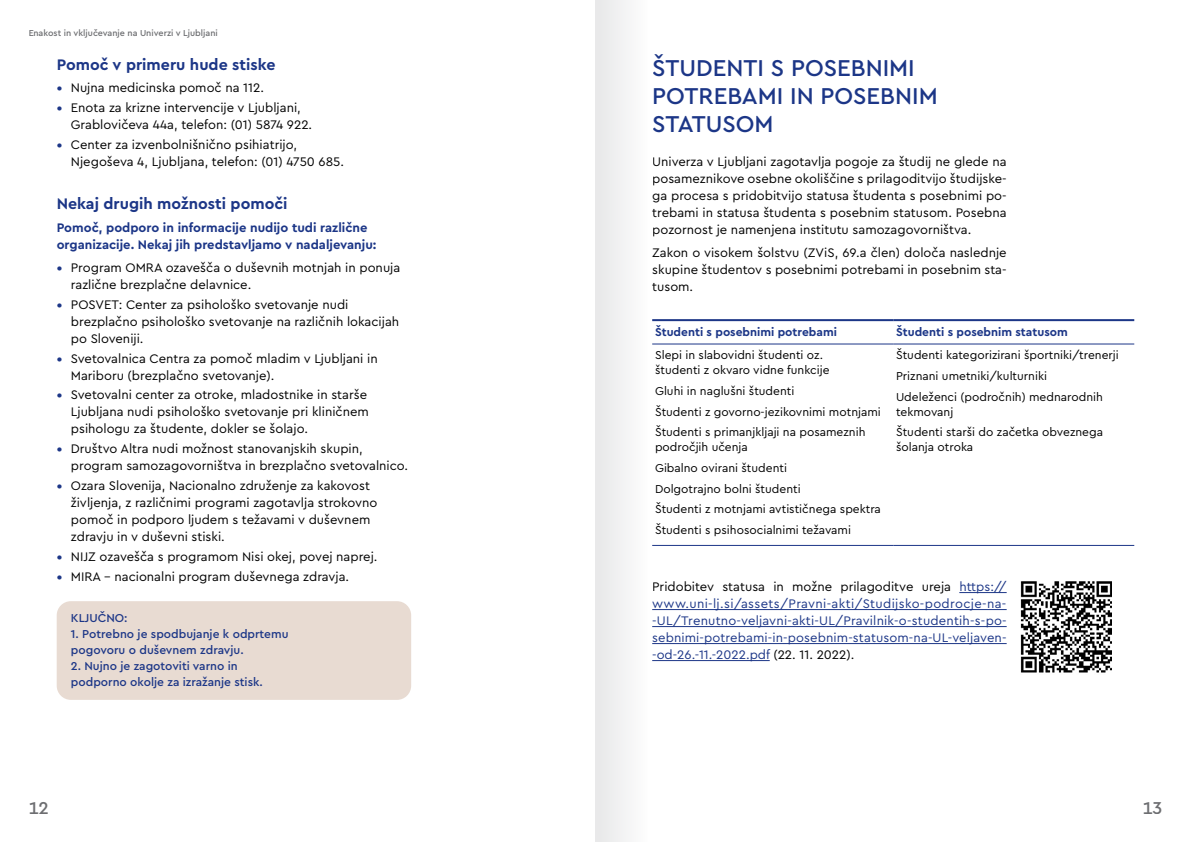
<style>
.page{position:relative;width:1191px;height:842px;background:#fff}
.page>*{position:absolute;margin:0;border:0;box-sizing:border-box;transform-origin:0 0}
.t1{font:500 24px/28px "Cera Pro";color:#1c3687}
.t2{font:500 18px "Cera Pro";color:#6d6e71}
.t3{font:700 16px "Cera Pro";color:#1c3687}
.t4{font:13px/17px "Cera Pro";color:#000}
.t5{font:13px/17px "Cera Pro";letter-spacing:.01em;color:#1c3687;text-align:justify}
.t6{font:700 13px/17px "Cera Pro";color:#1c3687}
.t7{font:12px/20.7px "Cera Pro";color:#000}
.t8{font:500 12px/16px "Cera Pro";color:#1c3687}
.t9{font:700 12px "Cera Pro";color:#1c3687}
.t10{font:500 9px "Cera Pro";color:#6d6e71}
.s1{font-weight:700;color:#1c3687}
.s2{color:#000}
</style>
<div class="page">
<div style="left:57px;top:601px;width:354px;height:99px;background:#e8dbd2;border-radius:14px"></div>
<hr style="left:959px;top:592px;width:47px;height:1px;background:#1c3687">
<hr style="left:652px;top:609px;width:354px;height:1px;background:#1c3687">
<hr style="left:652px;top:626px;width:354px;height:1px;background:#1c3687">
<hr style="left:652px;top:643px;width:354px;height:1px;background:#1c3687">
<hr style="left:652px;top:660px;width:117px;height:1px;background:#1c3687">
<hr style="left:652px;top:343px;width:241px;height:1px;background:#1c3687">
<hr style="left:893px;top:343px;width:241px;height:1px;background:#1c3687">
<hr style="left:652px;top:319px;width:241px;height:2px;background:#1c3687">
<hr style="left:893px;top:319px;width:241px;height:2px;background:#1c3687">
<hr style="left:652px;top:545px;width:241px;height:1px;background:#1c3687">
<hr style="left:893px;top:545px;width:241px;height:1px;background:#1c3687">
<img style="left:1020px;top:581px;width:91px;height:92px">
<div style="left:595px;top:0;width:57px;height:842px;background:#f1f1f1"></div>
<p class="t10" style="left:28px;top:27px;width:191px">Enakost in vključevanje na Univerzi v Ljubljani</p>
<p class="t3" style="left:57px;top:54px;width:220px">Pomoč v primeru hude stiske</p>
<p class="t4" style="left:57px;top:79px;width:209px"><span class="s1">•</span> Nujna medicinska pomoč na 112.</p>
<p class="t4" style="left:71px;top:99px;width:243px;text-indent:-14px"><span class="s1">•</span> Enota za krizne intervencije v Ljubljani,<br>Grablovičeva 44a, telefon: (01) 5874 922.</p>
<p class="t4" style="left:71px;top:136px;width:275px;text-indent:-14px"><span class="s1">•</span> Center za izvenbolnišnično psihiatrijo,<br>Njegoševa 4, Ljubljana, telefon: (01) 4750 685.</p>
<p class="t3" style="left:57px;top:193px;width:232px">Nekaj drugih možnosti pomoči</p>
<p class="t6" style="left:57px;top:219px;width:321px">Pomoč, podporo in informacije nudijo tudi različne organizacije. Nekaj jih predstavljamo v nadaljevanju:</p>
<p class="t4" style="left:71px;top:258px;width:331px;text-indent:-14px"><span class="s1">•</span> Program OMRA ozavešča o duševnih motnjah in ponuja različne brezplačne delavnice.</p>
<p class="t4" style="left:71px;top:295px;width:330px;text-indent:-14px"><span class="s1">•</span> POSVET: Center za psihološko svetovanje nudi brezplačno psihološko svetovanje na različnih lokacijah po Sloveniji.</p>
<p class="t4" style="left:71px;top:349px;width:308px;text-indent:-14px"><span class="s1">•</span> Svetovalnica Centra za pomoč mladim v Ljubljani in<br>Mariboru (brezplačno svetovanje).</p>
<p class="t4" style="left:71px;top:386px;width:299px;text-indent:-14px"><span class="s1">•</span> Svetovalni center za otroke, mladostnike in starše<br>Ljubljana nudi psihološko svetovanje pri kliničnem psihologu za študente, dokler se šolajo.</p>
<p class="t4" style="left:71px;top:440px;width:339px;text-indent:-14px"><span class="s1">•</span> Društvo Altra nudi možnost stanovanjskih skupin, program samozagovorništva in brezplačno svetovalnico.</p>
<p class="t4" style="left:71px;top:477px;width:308px;text-indent:-14px"><span class="s1">•</span> Ozara Slovenija, Nacionalno združenje za kakovost življenja, z različnimi programi zagotavlja strokovno pomoč in podporo ljudem s težavami v duševnem zdravju in v duševni stiski.</p>
<p class="t4" style="left:57px;top:547px;width:322px"><span class="s1">•</span> NIJZ ozavešča s programom Nisi okej, povej naprej.</p>
<p class="t4" style="left:57px;top:567px;width:294px"><span class="s1">•</span> MIRA – nacionalni program duševnega zdravja.</p>
<p class="t8" style="left:71px;top:610px;width:58px">KLJUČNO:</p>
<p class="t8" style="left:71px;top:626px;width:219px">1. Potrebno je spodbujanje k odprtemu pogovoru o duševnem zdravju.</p>
<p class="t8" style="left:71px;top:658px;width:193px">2. Nujno je zagotoviti varno in podporno okolje za izražanje stisk.</p>
<h1 class="t1" style="left:652px;top:53px;width:287px">ŠTUDENTI S POSEBNIMI<br>POTREBAMI IN POSEBNIM<br>STATUSOM</h1>
<p class="t4" style="left:652px;top:153px;width:356px;text-align:justify">Univerza v Ljubljani zagotavlja pogoje za študij ne glede na posameznikove osebne okoliščine s prilagoditvijo študijske&shy;ga procesa s pridobitvijo statusa študenta s posebnimi po&shy;trebami in statusa študenta s posebnim statusom. Posebna pozornost je namenjena institutu samozagovorništva.</p>
<p class="t4" style="left:652px;top:243px;width:356px;text-align:justify">Zakon o visokem šolstvu (ZViS, 69.a člen) določa naslednje skupine študentov s posebnimi potrebami in posebnim sta&shy;tusom.</p>
<p class="t9" style="left:655px;top:323px;width:183px">Študenti s posebnimi potrebami</p>
<p class="t9" style="left:896px;top:323px;width:173px">Študenti s posebnim statusom</p>
<p class="t7" style="left:655px;top:347px;width:176px;line-height:15px">Slepi in slabovidni študenti oz. študenti z okvaro vidne funkcije</p>
<p class="t7" style="left:655px;top:380px;width:227px">Gluhi in naglušni študenti<br>Študenti z govorno-jezikovnimi motnjami<br>Študenti s primanjkljaji na posameznih</p>
<p class="t7" style="left:655px;top:436px;width:227px">področjih učenja<br>Gibalno ovirani študenti<br>Dolgotrajno bolni študenti<br>Študenti z motnjami avtističnega spektra<br>Študenti s psihosocialnimi težavami</p>
<p class="t7" style="left:896px;top:344px;width:224px">Študenti kategorizirani športniki/trenerji<br>Priznani umetniki/kulturniki<br>Udeleženci (področnih) mednarodnih</p>
<p class="t7" style="left:896px;top:401px;width:208px">tekmovanj<br>Študenti starši do začetka obveznega</p>
<p class="t7" style="left:896px;top:436px;width:79px">šolanja otroka</p>
<p class="t5" style="left:652px;top:578px;width:356px"><span class="s2">Pridobitev statusa in možne prilagoditve ureja</span> https:// www.uni-lj.si/assets/Pravni-akti/Studijsko-podrocje-na--UL/Trenutno-veljavni-akti-UL/Pravilnik-o-studentih-s-po&shy;sebnimi-potrebami-in-posebnim-statusom-na-UL-veljaven--od-26.-11.-2022.pdf <span class="s2">(22. 11. 2022).</span></p>
<h2 class="t2" style="left:28px;top:796px;width:22px">12</h2>
<h2 class="t2" style="left:1142px;top:796px;width:22px">13</h2>
</div>
